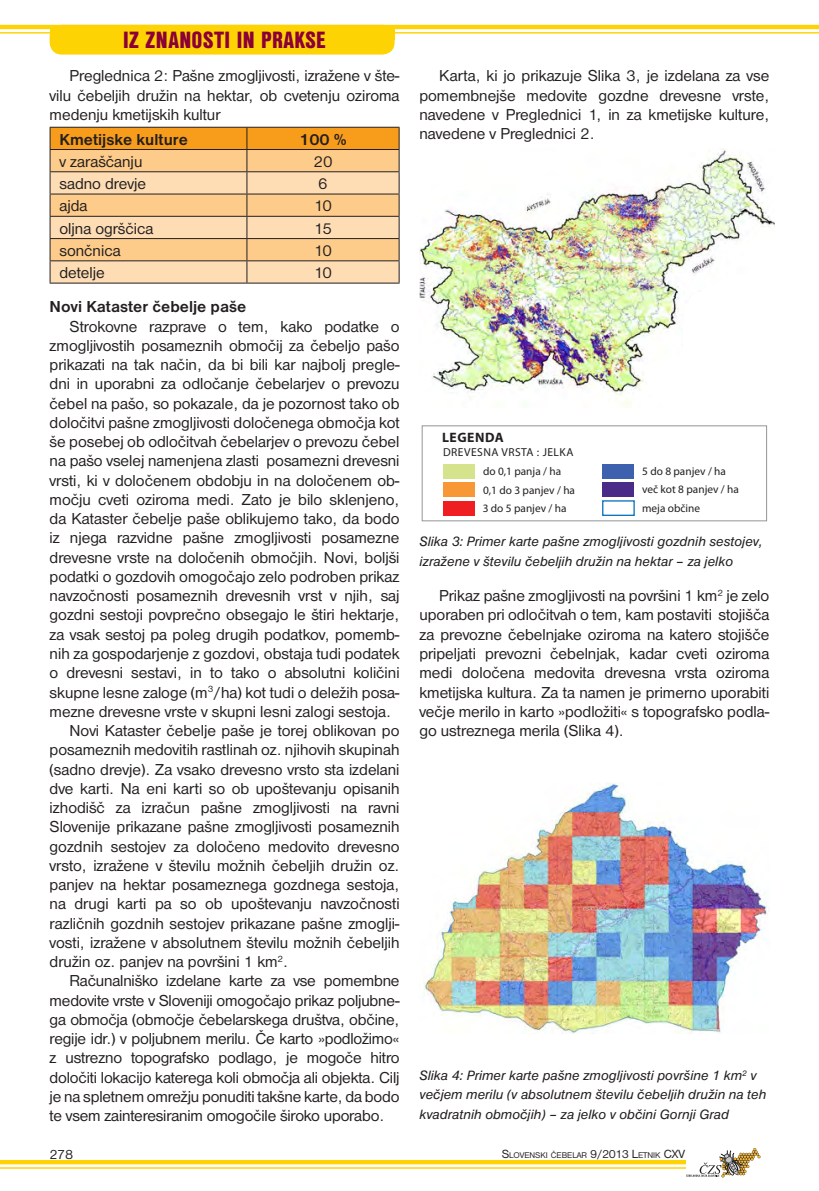
<style>
.page{position:relative;width:819px;height:1191px;background:#fff}
.page>*{position:absolute;margin:0;border:0;box-sizing:border-box;transform-origin:0 0}
.t1{font:24.5px "Nimbus San DCE Blac Cond";letter-spacing:.015em;color:#8b0036}
.t2{font:16.45px/19.2px "Nimbus San DCE";color:#231f20;text-align:justify}
.t3{font:700 16.45px "Nimbus San DCE";color:#231f20}
.t4{font:italic 14px/19.2px "Nimbus San DCE";color:#231f20}
.t5{font:14px "Nimbus San DCE";color:#231f20}
.t6{font:700 13.65px "Myriad Pro";letter-spacing:.04em;color:#231f20}
.t7{font:11.55px "Myriad Pro";letter-spacing:.04em;color:#231f20}
.t8{font:11.38px/18.4px "Myriad Pro";color:#231f20}
.t9{font:8.58px "Nimbus San DCE";color:#231f20}
.s1{font-size:12.25px}
</style>
<div class="page">
<hr style="left:0;top:1160px;width:752px;height:4px;background:#fed304">
<hr style="left:0;top:1167px;width:752px;height:1px;background:#fed304">
<div style="left:50px;top:25px;width:344px;height:30px;background:#fed304;border-radius:12px"></div>
<hr style="left:0;top:25px;width:819px;height:4px;background:#fed304">
<hr style="left:0;top:32px;width:819px;height:2px;background:#fed304">
<div style="left:50px;top:25px;width:344px;height:15px;background:#fed304"></div>
<svg style="left:686px;top:1148px;width:74px;height:29px"></svg>
<svg style="left:50px;top:127px;width:349px;height:156px;background:#f1c386"></svg>
<hr style="left:50px;top:283px;width:197px;height:1px;background:#231f20">
<hr style="left:247px;top:283px;width:152px;height:1px;background:#231f20">
<img style="left:419px;top:149px;width:355px;height:259px">
<div style="left:443px;top:464px;width:31px;height:14px;background:#d4e38c"></div>
<div style="left:443px;top:482px;width:31px;height:15px;background:#f79735"></div>
<div style="left:443px;top:501px;width:31px;height:14px;background:#ee1e23"></div>
<div style="left:602px;top:464px;width:32px;height:14px;background:#3d61ad"></div>
<div style="left:602px;top:482px;width:32px;height:15px;background:#4a2c88"></div>
<div style="left:602px;top:500px;width:32px;height:16px;border:1px solid #1074bc"></div>
<div style="left:422px;top:425px;width:345px;height:96px;border:1px solid #939598"></div>
<img style="left:423px;top:782px;width:345px;height:251px">
<svg style="left:647px;top:274px;width:127px;height:134px"></svg>
<h1 class="t1" style="left:123px;top:26px;width:204px">IZ ZNANOSTI IN PRAKSE</h1>
<p class="t2" style="left:50px;top:66px;width:351px;text-indent:20px">Preglednica 2: Pašne zmogljivosti, izražene v šte&shy;vilu čebeljih družin na hektar, ob cvetenju oziroma medenju kmetijskih kultur</p>
<p class="t3" style="left:59px;top:130px;width:130px">Kmetijske kulture</p>
<p class="t3" style="left:299px;top:130px;width:49px">100 %</p>
<p class="t2" style="left:59px;top:152px;width:84px">v zaraščanju</p>
<p class="t2" style="left:313px;top:152px;width:21px">20</p>
<p class="t2" style="left:59px;top:174px;width:88px">sadno drevje</p>
<p class="t2" style="left:318px;top:174px;width:11px">6</p>
<p class="t2" style="left:59px;top:196px;width:30px">ajda</p>
<p class="t2" style="left:314px;top:196px;width:20px">10</p>
<p class="t2" style="left:59px;top:219px;width:95px">oljna ogrščica</p>
<p class="t2" style="left:314px;top:219px;width:19px">15</p>
<p class="t2" style="left:59px;top:241px;width:63px">sončnica</p>
<p class="t2" style="left:314px;top:241px;width:20px">10</p>
<p class="t2" style="left:59px;top:263px;width:47px">detelje</p>
<p class="t2" style="left:314px;top:263px;width:20px">10</p>
<p class="t3" style="left:50px;top:298px;width:198px">Novi Kataster čebelje paše</p>
<p class="t2" style="left:69px;top:317px;width:331px">Strokovne razprave o tem, kako podatke o</p>
<p class="t2" style="left:50px;top:336px;width:351px">zmogljivostih posameznih območij za čebeljo pašo</p>
<p class="t2" style="left:50px;top:355px;width:351px">prikazati na tak način, da bi bili kar najbolj pregle-</p>
<p class="t2" style="left:50px;top:374px;width:351px">dni in uporabni za odločanje čebelarjev o prevozu</p>
<p class="t2" style="left:50px;top:394px;width:351px">čebel na pašo, so pokazale, da je pozornost tako ob</p>
<p class="t2" style="left:50px;top:413px;width:351px">določitvi pašne zmogljivosti določenega območja kot</p>
<p class="t2" style="left:50px;top:432px;width:351px">še posebej ob odločitvah čebelarjev o prevozu čebel</p>
<p class="t2" style="left:50px;top:451px;width:351px">na pašo vselej namenjena zlasti posamezni drevesni</p>
<p class="t2" style="left:50px;top:471px;width:351px">vrsti, ki v določenem obdobju in na določenem ob-</p>
<p class="t2" style="left:50px;top:490px;width:351px">močju cveti oziroma medi. Zato je bilo sklenjeno,</p>
<p class="t2" style="left:50px;top:509px;width:351px">da Kataster čebelje paše oblikujemo tako, da bodo</p>
<p class="t2" style="left:50px;top:528px;width:351px">iz njega razvidne pašne zmogljivosti posamezne</p>
<p class="t2" style="left:50px;top:548px;width:351px">drevesne vrste na določenih območjih. Novi, boljši</p>
<p class="t2" style="left:50px;top:567px;width:351px">podatki o gozdovih omogočajo zelo podroben prikaz</p>
<p class="t2" style="left:50px;top:586px;width:351px">navzočnosti posameznih drevesnih vrst v njih, saj</p>
<p class="t2" style="left:50px;top:605px;width:351px">gozdni sestoji povprečno obsegajo le štiri hektarje,</p>
<p class="t2" style="left:50px;top:625px;width:351px">za vsak sestoj pa poleg drugih podatkov, pomemb-</p>
<p class="t2" style="left:50px;top:644px;width:351px">nih za gospodarjenje z gozdovi, obstaja tudi podatek</p>
<p class="t2" style="left:50px;top:663px;width:351px">o drevesni sestavi, in to tako o absolutni količini</p>
<p class="t2" style="left:50px;top:682px;width:351px">skupne lesne zaloge (m<sup>3</sup>/ha) kot tudi o deležih posa-</p>
<p class="t2" style="left:50px;top:702px;width:343px">mezne drevesne vrste v skupni lesni zalogi sestoja.</p>
<p class="t2" style="left:69px;top:721px;width:331px">Novi Kataster čebelje paše je torej oblikovan po</p>
<p class="t2" style="left:50px;top:740px;width:351px">posameznih medovitih rastlinah oz. njihovih skupinah</p>
<p class="t2" style="left:50px;top:759px;width:351px">(sadno drevje). Za vsako drevesno vrsto sta izdelani</p>
<p class="t2" style="left:50px;top:779px;width:351px">dve karti. Na eni karti so ob upoštevanju opisanih</p>
<p class="t2" style="left:50px;top:798px;width:351px">izhodišč za izračun pašne zmogljivosti na ravni</p>
<p class="t2" style="left:50px;top:817px;width:351px">Slovenije prikazane pašne zmogljivosti posameznih</p>
<p class="t2" style="left:50px;top:836px;width:351px">gozdnih sestojev za določeno medovito drevesno</p>
<p class="t2" style="left:50px;top:856px;width:351px">vrsto, izražene v številu možnih čebeljih družin oz.</p>
<p class="t2" style="left:50px;top:875px;width:351px">panjev na hektar posameznega gozdnega sestoja,</p>
<p class="t2" style="left:50px;top:894px;width:351px">na drugi karti pa so ob upoštevanju navzočnosti</p>
<p class="t2" style="left:50px;top:913px;width:351px">različnih gozdnih sestojev prikazane pašne zmoglji-</p>
<p class="t2" style="left:50px;top:933px;width:351px">vosti, izražene v absolutnem številu možnih čebeljih</p>
<p class="t2" style="left:50px;top:952px;width:240px">družin oz. panjev na površini 1 km<sup>2</sup>.</p>
<p class="t2" style="left:69px;top:971px;width:331px">Računalniško izdelane karte za vse pomembne</p>
<p class="t2" style="left:50px;top:990px;width:351px">medovite vrste v Sloveniji omogočajo prikaz poljubne-</p>
<p class="t2" style="left:50px;top:1010px;width:351px">ga območja (območje čebelarskega društva, občine,</p>
<p class="t2" style="left:50px;top:1029px;width:351px">regije idr.) v poljubnem merilu. Če karto »podložimo«</p>
<p class="t2" style="left:50px;top:1048px;width:351px">z ustrezno topografsko podlago, je mogoče hitro</p>
<p class="t2" style="left:50px;top:1067px;width:351px">določiti lokacijo katerega koli območja ali objekta. Cilj</p>
<p class="t2" style="left:50px;top:1087px;width:351px">je na spletnem omrežju ponuditi takšne karte, da bodo</p>
<p class="t2" style="left:50px;top:1106px;width:336px">te vsem zainteresiranim omogočile široko uporabo.</p>
<p class="t2" style="left:419px;top:66px;width:351px;text-indent:20px">Karta, ki jo prikazuje Slika 3, je izdelana za vse pomembnejše medovite gozdne drevesne vrste, navedene v Preglednici 1, in za kmetijske kulture, navedene v Preglednici 2.</p>
<p class="t6" style="left:442px;top:429px;width:63px">LEGENDA</p>
<p class="t7" style="left:443px;top:445px;width:132px">DREVESNA VRSTA : JELKA</p>
<p class="t8" style="left:482px;top:462px;width:94px">do 0,1 panja / ha<br>0,1 do 3 panjev / ha<br>3 do 5 panjev / ha</p>
<p class="t8" style="left:642px;top:462px;width:98px">5 do 8 panjev / ha več kot 8 panjev / ha meja občine</p>
<p class="t4" style="left:419px;top:532px;width:344px">Slika 3: Primer karte pašne zmogljivosti gozdnih sestojev, izražene v številu čebeljih družin na hektar – za jelko</p>
<p class="t2" style="left:419px;top:586px;width:351px;text-indent:20px">Prikaz pašne zmogljivosti na površini 1 km<sup>2</sup> je zelo uporaben pri odločitvah o tem, kam postaviti stojišča za prevozne čebelnjake oziroma na katero stojišče pripeljati prevozni čebelnjak, kadar cveti oziroma medi določena medovita drevesna vrsta oziroma kmetijska kultura. Za ta namen je primerno uporabiti večje merilo in karto »podložiti« s topografsko podla&shy;go ustreznega merila (Slika 4).</p>
<p class="t4" style="left:419px;top:1066px;width:348px">Slika 4: Primer karte pašne zmogljivosti površine 1 km<sup>2</sup> v večjem merilu (v absolutnem številu čebeljih družin na teh kvadratnih območjih) – za jelko v občini Gornji Grad</p>
<p class="t5" style="left:50px;top:1146px;width:25px">278</p>
<p class="t9" style="left:502px;top:1150px;width:185px"><span class="s1">S</span>LOVENSKI ČEBELAR <span class="s1">9/2013 L</span>ETNIK <span class="s1">CXV</span></p>
</div>
